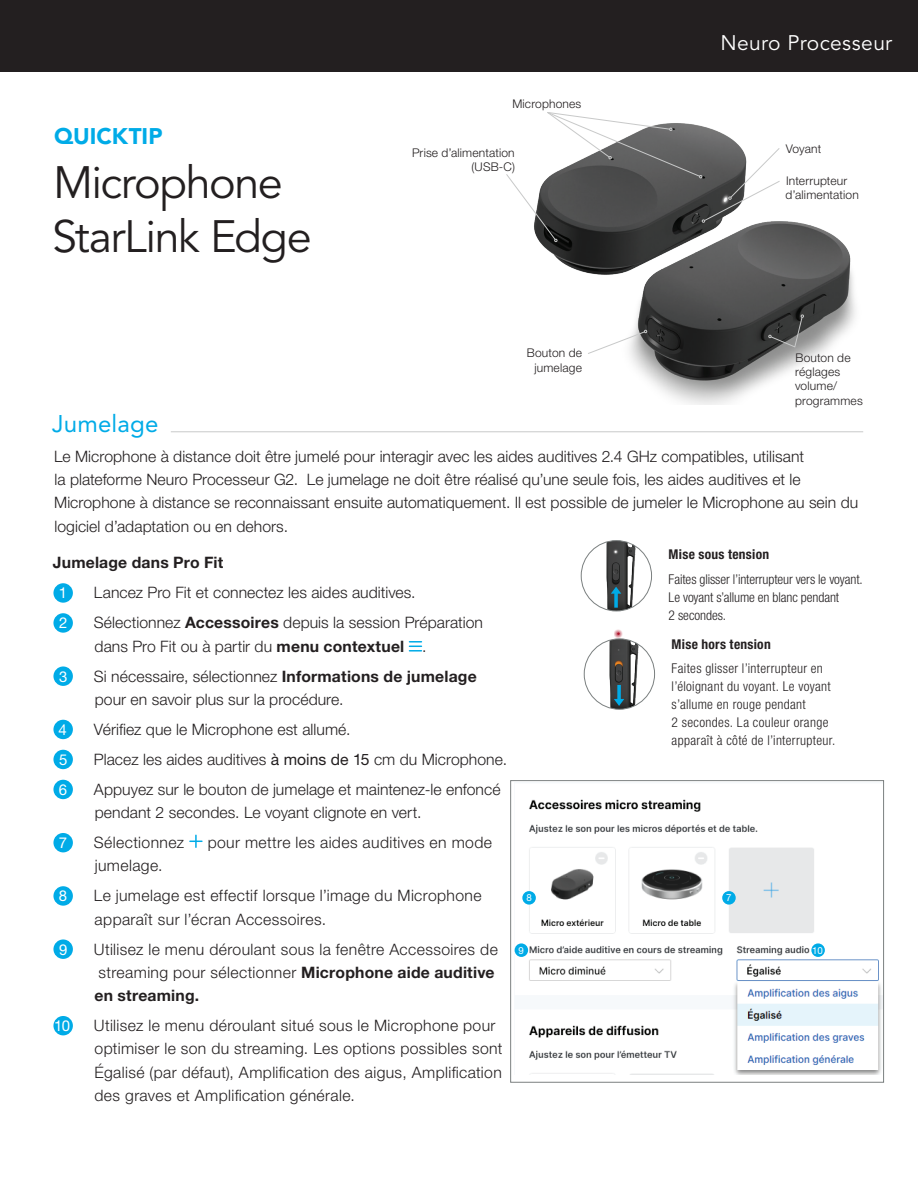
<style>
.page{position:relative;width:918px;height:1188px;background:#fff}
.page>*{position:absolute;margin:0;border:0;box-sizing:border-box;transform-origin:0 0}
.t1{font:45px/54px "Avenir LT Pro";letter-spacing:-.035em;color:#231f20}
.t2{font:24px "Avenir LT Pro";letter-spacing:.01em;color:#00abe7}
.t3{font:900 22.5px "Avenir LT Pro";color:#00abe7}
.t4{font:21px "Avenir LT Pro";letter-spacing:.015em;color:#fff}
.t5{font:300 15.75px/23.2px "Helvetica Neue LT Pro";letter-spacing:.005em;color:#231f20}
.t6{font:300 15.75px/23.2px "Helvetica Neue LT Pro";letter-spacing:.025em;color:#231f20}
.t7{font:700 15.75px "Helvetica Neue LT Pro";letter-spacing:.01em;color:#231f20}
.t8{font:15px "Helvetica Neue LT Pro";color:#fff}
.t9{font:300 condensed 13.5px/18px "Helvetica Neue LT Pro";letter-spacing:.02em;color:#231f20}
.t10{font:300 condensed 13.5px/18px "Helvetica Neue LT Pro";letter-spacing:-.005em;color:#231f20}
.t11{font:700 condensed 13.5px "Helvetica Neue LT Pro";letter-spacing:.02em;color:#231f20}
.t12{font:300 12px/14.4px "Helvetica Neue LT Pro";letter-spacing:.015em;color:#231f20;text-align:right}
.t13{font:9.75px "Helvetica Neue LT Pro";color:#fff}
.s1{font-weight:700}
.s2{font-family:"Helvetica Neue LT Std";font-weight:400}
</style>
<div class="page">
<div style="left:0;top:0;width:918px;height:72px;background:#231f20"></div>
<hr style="left:171px;top:431px;width:692px;height:1px;background:#c8c9c9">
<div style="left:53px;top:583px;width:20px;height:20px;background:#00abe7;border-radius:50%"></div>
<div style="left:53px;top:613px;width:20px;height:20px;background:#00abe7;border-radius:50%"></div>
<svg style="left:409px;top:641px;width:12px;height:11px"></svg>
<div style="left:53px;top:666px;width:20px;height:20px;background:#00abe7;border-radius:50%"></div>
<div style="left:53px;top:720px;width:20px;height:19px;background:#00abe7;border-radius:50%"></div>
<div style="left:53px;top:750px;width:20px;height:19px;background:#00abe7;border-radius:50%"></div>
<div style="left:53px;top:780px;width:20px;height:19px;background:#00abe7;border-radius:50%"></div>
<div style="left:53px;top:833px;width:20px;height:19px;background:#00abe7;border-radius:50%"></div>
<svg style="left:190px;top:835px;width:12px;height:12px"></svg>
<div style="left:53px;top:886px;width:20px;height:20px;background:#00abe7;border-radius:50%"></div>
<div style="left:53px;top:939px;width:20px;height:20px;background:#00abe7;border-radius:50%"></div>
<div style="left:53px;top:1016px;width:20px;height:19px;background:#00abe7;border-radius:50%"></div>
<img style="left:515px;top:799px;width:367px;height:275px">
<div style="left:510px;top:780px;width:374px;height:303px;border:1px solid #7b8080"></div>
<div style="left:722px;top:891px;width:14px;height:14px;background:#00abe7;border-radius:50%"></div>
<div style="left:522px;top:891px;width:14px;height:14px;background:#00abe7;border-radius:50%"></div>
<div style="left:811px;top:943px;width:14px;height:14px;background:#00abe7;border-radius:50%"></div>
<div style="left:515px;top:943px;width:13px;height:14px;background:#00abe7;border-radius:50%"></div>
<img style="left:540px;top:242px;width:62px;height:33px">
<img style="left:602px;top:221px;width:254px;height:183px">
<svg style="left:588px;top:330px;width:59px;height:24px"></svg>
<svg style="left:768px;top:315px;width:36px;height:33px"></svg>
<img style="left:581px;top:541px;width:71px;height:70px;border-radius:35px">
<div style="left:581px;top:540px;width:71px;height:71px;border:1px solid #7b8080;border-radius:50%"></div>
<svg style="left:611px;top:587px;width:10px;height:21px"></svg>
<img style="left:584px;top:639px;width:71px;height:70px;border-radius:35px">
<div style="left:584px;top:639px;width:71px;height:71px;border:1px solid #7b8080;border-radius:50%"></div>
<svg style="left:614px;top:685px;width:10px;height:21px"></svg>
<svg style="left:614px;top:629px;width:9px;height:9px"></svg>
<svg style="left:506px;top:112px;width:274px;height:130px"></svg>
<h3 class="t3" style="left:54px;top:123px;width:110px">QUICKTIP</h3>
<h1 class="t1" style="left:52px;top:156px;width:261px">Microphone<br>StarLink Edge</h1>
<p class="t12" style="left:512px;top:96px;width:71px">Microphones</p>
<p class="t12" style="left:412px;top:145px;width:104px">Prise d’alimentation (USB-C)</p>
<p class="t12" style="left:527px;top:346px;width:57px">Bouton de jumelage</p>
<h3 class="t4" style="left:720px;top:30px;width:173px">Neuro Processeur</h3>
<p class="t12" style="left:786px;top:141px;width:37px">Voyant</p>
<p class="t12" style="left:786px;top:173px;width:75px;text-align:left">Interrupteur d’alimentation</p>
<p class="t12" style="left:795px;top:350px;width:69px;text-align:left">Bouton de réglages volume/ programmes</p>
<h2 class="t2" style="left:52px;top:409px;width:108px">Jumelage</h2>
<p class="t5" style="left:54px;top:444px;width:806px">Le Microphone à distance doit être jumelé pour interagir avec les aides auditives 2.4 GHz compatibles, utilisant<br>la plateforme Neuro Processeur G2. Le jumelage ne doit être réalisé qu’une seule fois, les aides auditives et le Microphone à distance se reconnaissant ensuite automatiquement. Il est possible de jumeler le Microphone au sein du logiciel d’adaptation ou en dehors.</p>
<p class="t7" style="left:53px;top:553px;width:172px">Jumelage dans Pro Fit</p>
<p class="t8" style="left:59px;top:584px;width:10px">1</p>
<p class="t5" style="left:94px;top:581px;width:323px">Lancez Pro Fit et connectez les aides auditives.</p>
<p class="t8" style="left:59px;top:614px;width:10px">2</p>
<p class="t5" style="left:94px;top:611px;width:391px">Sélectionnez <span class="s1">Accessoires</span> depuis la session Préparation dans Pro Fit ou à partir du <span class="s1">menu contextuel</span> .</p>
<p class="t8" style="left:59px;top:667px;width:10px">3</p>
<p class="t5" style="left:94px;top:664px;width:384px">Si nécessaire, sélectionnez <span class="s1">Informations de jumelage </span>pour en savoir plus sur la procédure.</p>
<p class="t8" style="left:59px;top:720px;width:10px">4</p>
<p class="t5" style="left:94px;top:717px;width:258px">Vérifiez que le Microphone est allumé.</p>
<p class="t8" style="left:59px;top:750px;width:10px">5</p>
<p class="t5" style="left:94px;top:747px;width:415px">Placez les aides auditives <span class="s2">à moins de 15</span> cm du Microphone.</p>
<p class="t8" style="left:59px;top:780px;width:10px">6</p>
<p class="t5" style="left:94px;top:777px;width:408px">Appuyez sur le bouton de jumelage et maintenez-le enfoncé pendant 2 secondes. Le voyant clignote en vert.</p>
<p class="t8" style="left:59px;top:834px;width:10px">7</p>
<p class="t6" style="left:94px;top:830px;width:92px">Sélectionnez</p>
<p class="t6" style="left:208px;top:830px;width:286px">pour mettre les aides auditives en mode</p>
<p class="t6" style="left:95px;top:854px;width:69px">jumelage.</p>
<p class="t8" style="left:59px;top:887px;width:10px">8</p>
<p class="t6" style="left:94px;top:884px;width:389px">Le jumelage est effectif lorsque l’image du Microphone apparaît sur l’écran Accessoires.</p>
<p class="t8" style="left:59px;top:940px;width:10px">9</p>
<p class="t6" style="left:94px;top:937px;width:405px">Utilisez le menu déroulant sous la fenêtre Accessoires de streaming pour sélectionner <span class="s1">Microphone aide auditive en streaming.</span></p>
<p class="t8" style="left:54px;top:1017px;width:17px">10</p>
<p class="t6" style="left:94px;top:1013px;width:410px">Utilisez le menu déroulant situé sous le Microphone pour optimiser le son du streaming. Les options possibles sont Égalisé (par défaut), Amplification des aigus, Amplification des graves et Amplification générale.</p>
<p class="t11" style="left:669px;top:546px;width:102px">Mise sous tension</p>
<p class="t10" style="left:669px;top:570px;width:196px">Faites glisser l’interrupteur vers le voyant.<br>Le voyant s’allume en blanc pendant<br>2 secondes.</p>
<p class="t11" style="left:672px;top:636px;width:101px">Mise hors tension</p>
<p class="t9" style="left:672px;top:659px;width:165px">Faites glisser l’interrupteur en l’éloignant du voyant. Le voyant s’allume en rouge pendant<br>2 secondes. La couleur orange apparaît à côté de l’interrupteur.</p>
<p class="t13" style="left:526px;top:892px;width:7px">8</p>
<p class="t13" style="left:726px;top:892px;width:7px">7</p>
<p class="t13" style="left:519px;top:944px;width:7px">9</p>
<p class="t13" style="left:812px;top:944px;width:12px">10</p>
</div>
